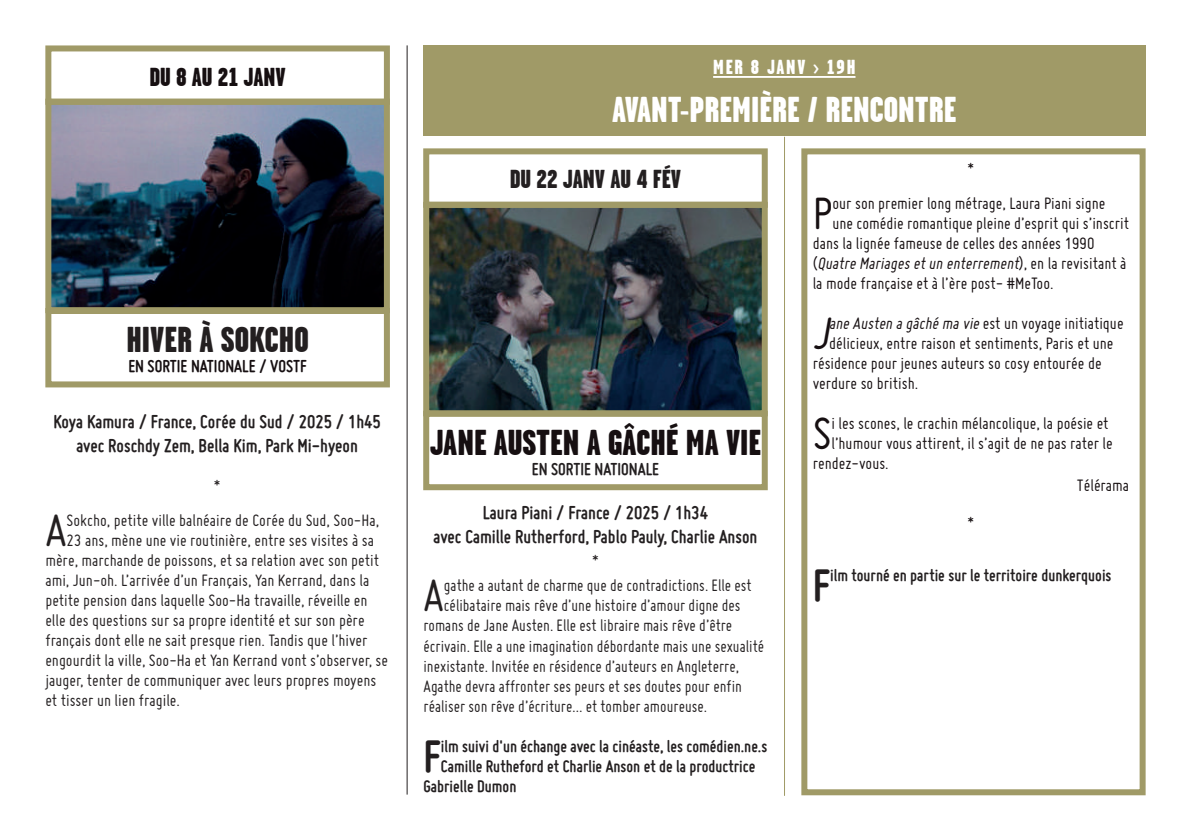
<style>
.page{position:relative;width:1191px;height:840px;background:#fff}
.page>*{position:absolute;margin:0;border:0;box-sizing:border-box;transform-origin:0 0}
.t1{font:49.2px "Miso";color:#160f11}
.t2{font:49.2px "Miso";color:#231f20;scale:.96 1}
.t3{font:italic 49.2px "Miso";color:#160f11}
.t4{font:49.2px "Miso";color:#231f20}
.t5{font:700 48.4px "Miso";color:#231f20}
.t6{font:900 36px "Garage Gothic";color:#fff}
.t7{font:900 36px "Garage Gothic";color:#160f11}
.t8{font:900 36px "Garage Gothic";color:#231f20}
.t9{font:900 26px "Garage Gothic";color:#231f20}
.t10{font:900 26px "Garage Gothic";color:#160f11}
.t11{font:900 20.4px "Garage Gothic";letter-spacing:.09em;color:#fff}
.t12{font:700 20px/24px "Miso";color:#231f20;text-align:center}
.t13{font:700 18.4px "Miso";color:#160f11}
.t14{font:700 18.4px "Miso";color:#231f20}
.t15{font:18px "Miso";color:#231f20}
.t16{font:18px "Miso";color:#160f11}
.t17{font:18px "Miso";color:#231f20;scale:.96 1}
.t18{font:700 18px "Miso";color:#231f20}
.t19{font:italic 18px "Miso";color:#160f11}
.t20{font:16px "Miso";color:#231f20}
.t21{font:16px "Miso";color:#160f11}
.s1{font-style:normal}
.s2{font-style:italic}
</style>
<div class="page">
<hr style="left:784px;top:137px;width:1px;height:658px;background:#a09a67">
<hr style="left:407px;top:45px;width:1px;height:749px;background:#231f20">
<div style="left:423px;top:45px;width:722px;height:90px;background:#a09a67"></div>
<hr style="left:713px;top:76px;width:142px;height:2px;background:#fff">
<img style="left:430px;top:209px;width:330px;height:200px">
<div style="left:423px;top:202px;width:344px;height:214px;border:6px solid #a09a67"></div>
<div style="left:423px;top:410px;width:344px;height:80px;border:6px solid #a09a67"></div>
<div style="left:423px;top:148px;width:344px;height:60px;border:6px solid #a09a67"></div>
<div style="left:801px;top:148px;width:344px;height:646px;background:#fff;border:6px solid #a09a67"></div>
<img style="left:52px;top:106px;width:331px;height:200px">
<div style="left:45px;top:99px;width:345px;height:214px;border:6px solid #a09a67"></div>
<div style="left:45px;top:308px;width:345px;height:79px;border:6px solid #a09a67"></div>
<div style="left:45px;top:45px;width:345px;height:60px;border:6px solid #a09a67"></div>
<h3 class="t10" style="left:149px;top:62px;width:138px">DU 8 AU 21 JANV</h3>
<h3 class="t8" style="left:126px;top:319px;width:184px">HIVER À SOKCHO</h3>
<p class="t13" style="left:128px;top:355px;width:180px">EN SORTIE NATIONALE / VOSTF</p>
<p class="t12" style="left:54px;top:409px;width:329px">Koya Kamura / France, Corée du Sud / 2025 / 1h45 avec Roschdy Zem, Bella Kim, Park Mi-hyeon</p>
<p class="t20" style="left:214px;top:475px;width:8px">*</p>
<h1 class="t4" style="left:45px;top:502px;width:23px">A</h1>
<p class="t15" style="left:67px;top:510px;width:314px">Sokcho, petite ville balnéaire de Corée du Sud, Soo-Ha,</p>
<p class="t15" style="left:67px;top:530px;width:309px">23 ans, mène une vie routinière, entre ses visites à sa</p>
<p class="t15" style="left:45px;top:550px;width:335px">mère, marchande de poissons, et sa relation avec son petit</p>
<p class="t15" style="left:45px;top:570px;width:325px">ami, Jun-oh. L’arrivée d’un Français, Yan Kerrand, dans la</p>
<p class="t15" style="left:45px;top:590px;width:324px">petite pension dans laquelle Soo-Ha travaille, réveille en</p>
<p class="t15" style="left:45px;top:610px;width:321px">elle des questions sur sa propre identité et sur son père</p>
<p class="t15" style="left:45px;top:630px;width:324px">français dont elle ne sait presque rien. Tandis que l’hiver</p>
<p class="t15" style="left:45px;top:650px;width:344px">engourdit la ville, Soo-Ha et Yan Kerrand vont s’observer, se</p>
<p class="t15" style="left:45px;top:670px;width:332px">jauger, tenter de communiquer avec leurs propres moyens</p>
<p class="t15" style="left:45px;top:690px;width:136px">et tisser un lien fragile.</p>
<p class="t11" style="left:713px;top:56px;width:144px">MER 8 JANV &gt; 19H</p>
<h3 class="t6" style="left:612px;top:90px;width:346px">AVANT-PREMIÈRE / RENCONTRE</h3>
<h3 class="t9" style="left:510px;top:165px;width:173px">DU 22 JANV AU 4 FÉV</h3>
<p class="t21" style="left:967px;top:159px;width:8px">*</p>
<h3 class="t7" style="left:430px;top:422px;width:333px">JANE AUSTEN A GÂCHÉ MA VIE</h3>
<p class="t14" style="left:532px;top:458px;width:129px">EN SORTIE NATIONALE</p>
<p class="t12" style="left:433px;top:500px;width:325px">Laura Piani / France / 2025 / 1h34<br>avec Camille Rutherford, Pablo Pauly, Charlie Anson</p>
<p class="t20" style="left:592px;top:551px;width:8px">*</p>
<h1 class="t2" style="left:423px;top:568px;width:23px">A</h1>
<p class="t17" style="left:444px;top:575px;width:322px">gathe a autant de charme que de contradictions. Elle est</p>
<p class="t17" style="left:444px;top:595px;width:310px">célibataire mais rêve d’une histoire d’amour digne des</p>
<p class="t17" style="left:423px;top:615px;width:323px">romans de Jane Austen. Elle est libraire mais rêve d’être</p>
<p class="t17" style="left:423px;top:635px;width:356px">écrivain. Elle a une imagination débordante mais une sexualité</p>
<p class="t17" style="left:423px;top:655px;width:330px">inexistante. Invitée en résidence d’auteurs en Angleterre,</p>
<p class="t17" style="left:423px;top:675px;width:333px">Agathe devra affronter ses peurs et ses doutes pour enfin</p>
<p class="t17" style="left:423px;top:695px;width:297px">réaliser son rêve d’écriture… et tomber amoureuse.</p>
<h2 class="t5" style="left:423px;top:728px;width:19px">F</h2>
<p class="t18" style="left:441px;top:735px;width:328px">ilm suivi d'un échange avec la cinéaste, les comédien.ne.s</p>
<p class="t18" style="left:441px;top:755px;width:316px">Camille Rutheford et Charlie Anson et de la productrice</p>
<p class="t18" style="left:423px;top:775px;width:94px">Gabrielle Dumon</p>
<h1 class="t1" style="left:812px;top:186px;width:21px">P</h1>
<p class="t16" style="left:832px;top:193px;width:274px">our son premier long métrage, Laura Piani signe</p>
<p class="t16" style="left:832px;top:213px;width:298px">une comédie romantique pleine d’esprit qui s’inscrit</p>
<p class="t16" style="left:812px;top:233px;width:283px">dans la lignée fameuse de celles des années 1990</p>
<p class="t19" style="left:812px;top:253px;width:315px"><span class="s1">(</span>Quatre Mariagesetun enterrement<span class="s1">) , e n la r e v i s i ta n t à</span></p>
<p class="t16" style="left:812px;top:273px;width:242px">la mode française et à l’ère post- #MeToo.</p>
<h1 class="t3" style="left:812px;top:306px;width:27px">J</h1>
<p class="t16" style="left:829px;top:313px;width:296px"><span class="s2">ane Austen agâché mavie</span> est un voyage initiatique</p>
<p class="t16" style="left:829px;top:333px;width:286px">délicieux, entre raison et sentiments, Paris et une</p>
<p class="t16" style="left:812px;top:353px;width:290px">résidence pour jeunes auteurs so cosy entourée de</p>
<p class="t16" style="left:812px;top:373px;width:107px">verdure so british.</p>
<h1 class="t1" style="left:812px;top:406px;width:20px">S</h1>
<p class="t16" style="left:831px;top:413px;width:279px">i les scones, le crachin mélancolique, la poésie et</p>
<p class="t16" style="left:831px;top:433px;width:283px">l’humour vous attirent, il s’agit de ne pas rater le</p>
<p class="t16" style="left:812px;top:453px;width:78px">rendez-vous.</p>
<p class="t16" style="left:1077px;top:475px;width:54px">Télérama</p>
<p class="t21" style="left:967px;top:513px;width:8px">*</p>
<h2 class="t5" style="left:812px;top:558px;width:19px">F</h2>
<p class="t18" style="left:830px;top:565px;width:283px">ilm tourné en partie sur le territoire dunkerquois</p>
</div>
